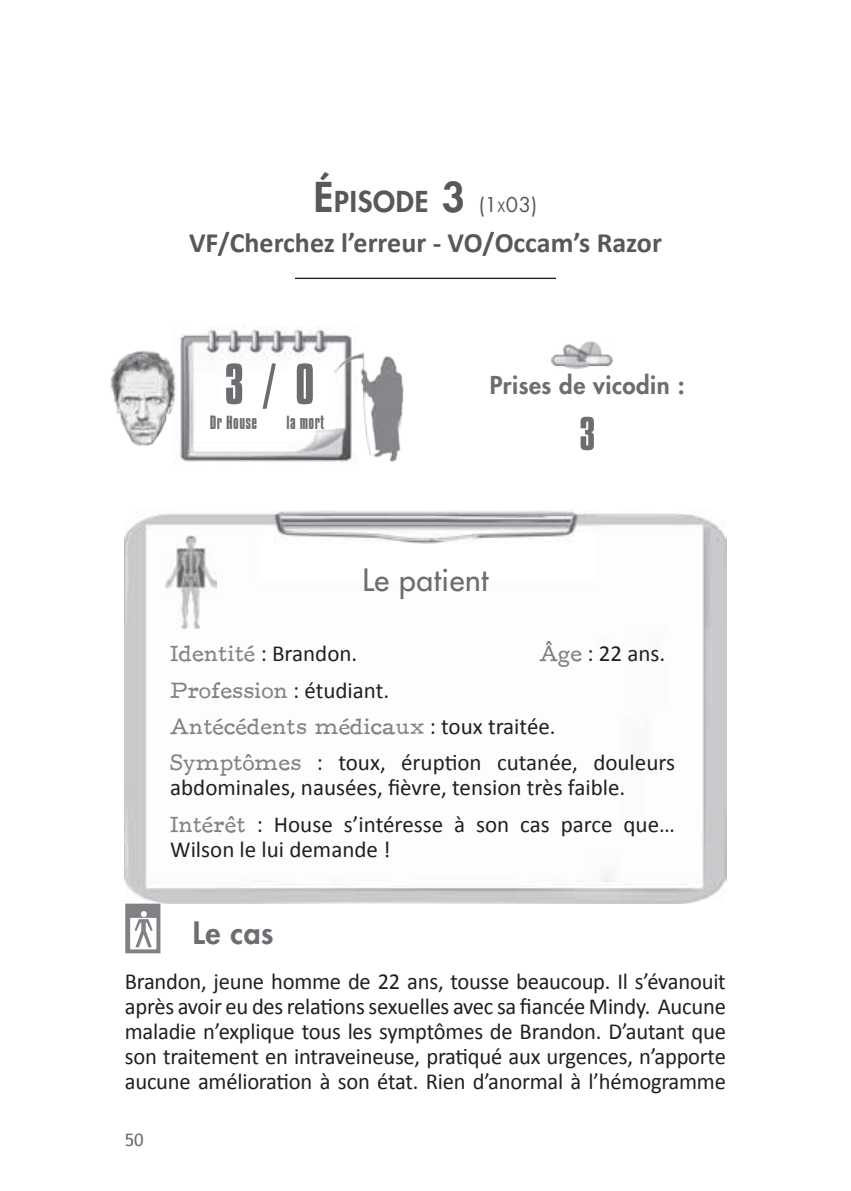
<style>
.page{position:relative;width:851px;height:1191px;background:#fff}
.page>*{position:absolute;margin:0;border:0;box-sizing:border-box;transform-origin:0 0}
.t1{font:50px "Compacta BT";color:#6c6d70}
.t2{font:50px "Compacta Plain";color:#6c6d70}
.t3{font:30px "Futura";letter-spacing:.02em;color:#6c6d70}
.t4{font:800 30px "Futura";color:#6c6d70}
.t5{font:700 28px "Calibri";color:#57585a}
.t6{font:800 28px "Futura";letter-spacing:.03em;color:#57585a}
.t7{font:800 24px "Futura";letter-spacing:.02em;color:#6c6d70}
.t8{font:23px/25px "Calibri";color:#231f20}
.t9{font:23px/36.4px "F25 Executive";color:#808285}
.t10{font:20px "Compacta Plain";letter-spacing:.02em;color:#6c6d70}
.t11{font:17.2px "Trebuchet MS";color:#6c6d70;scale:1.05 1}
.s1{font-size:40px}
.s2{font-family:"Futura LT";font-weight:400;font-size:20px}
.s3{font-family:"Futura LT";font-weight:400;font-size:14px}
.s4{font-family:"F25 Executive";color:#808285}
.s5{font-family:"Calibri";color:#231f20}
</style>
<div class="page">
<img style="left:174px;top:326px;width:182px;height:138px">
<img style="left:110px;top:349px;width:67px;height:97px">
<img style="left:334px;top:344px;width:70px;height:120px">
<img style="left:125px;top:509px;width:601px;height:394px">
<img style="left:166px;top:536px;width:51px;height:92px">
<img style="left:551px;top:341px;width:61px;height:27px">
<hr style="left:295px;top:278px;width:261px;height:1px;background:#231f20">
<svg style="left:125px;top:903px;width:35px;height:50px"></svg>
<p class="t6" style="left:314px;top:184px;width:225px"><span class="s1">É</span>PISODE <span class="s1">3</span> <span class="s2">(1</span><span class="s3">x</span><span class="s2">03)</span></p>
<p class="t5" style="left:189px;top:225px;width:474px">VF/Cherchez l’erreur - VO/Occam’s Razor</p>
<h1 class="t1" style="left:224px;top:355px;width:91px">3 / 0</h1>
<p class="t10" style="left:210px;top:412px;width:49px">Dr House</p>
<p class="t10" style="left:286px;top:412px;width:39px">la mort</p>
<p class="t7" style="left:489px;top:370px;width:196px">Prises de vicodin :</p>
<h1 class="t2" style="left:579px;top:406px;width:17px">3</h1>
<h2 class="t3" style="left:362px;top:561px;width:127px">Le patient</h2>
<p class="t8" style="left:170px;top:640px;width:189px"><span class="s4">Identité</span> : Brandon.</p>
<p class="t8" style="left:539px;top:640px;width:127px"><span class="s4">Âge</span> : 22 ans.</p>
<p class="t9" style="left:170px;top:671px;width:387px">Profession <span class="s5">: étudiant.<br></span>Antécédents médicaux <span class="s5">: toux traitée.</span></p>
<p class="t8" style="left:170px;top:749px;width:506px"><span class="s4">Symptômes</span> : toux, éruption cutanée, douleurs abdominales, nausées, fièvre, tension très faible.</p>
<p class="t8" style="left:170px;top:810px;width:506px"><span class="s4">Intérêt</span> : House s’intéresse à son cas parce que…<br>Wilson le lui demande !</p>
<h2 class="t4" style="left:193px;top:913px;width:82px">Le cas</h2>
<p class="t8" style="left:125px;top:967px;width:602px;text-align:justify">Brandon, jeune homme de 22 ans, tousse beaucoup. Il s’évanouit après avoir eu des relations sexuelles avec sa fiancée Mindy. Aucune maladie n’explique tous les symptômes de Brandon. D’autant que son traitement en intraveineuse, pratiqué aux urgences, n’apporte aucune amélioration à son état. Rien d’anormal à l’hémogramme</p>
<p class="t11" style="left:125px;top:1129px;width:19px">50</p>
</div>
